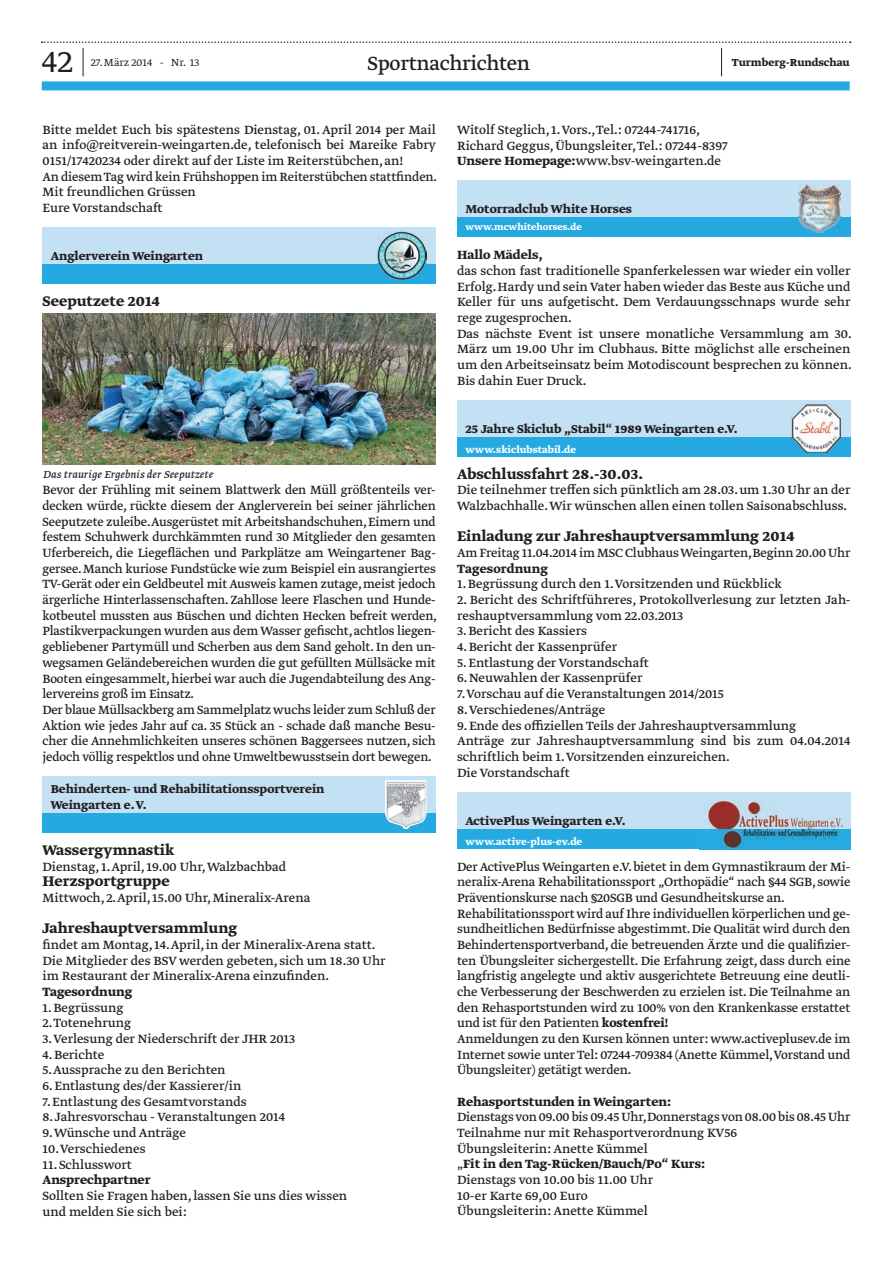
<style>
.page{position:relative;width:893px;height:1263px;background:#fff}
.page>*{position:absolute;margin:0;border:0;box-sizing:border-box;transform-origin:0 0}
.t1{font:300 36px "Greta Text Std";color:#231f20}
.t2{font:22.5px "Greta Text Std";letter-spacing:-.015em;color:#231f20}
.t3{font:16.5px "Greta Text Std Bold Min";color:#231f20}
.t4{font:14.1px/15.8px "Greta Text Std";letter-spacing:-.01em;color:#231f20}
.t5{font:700 14.1px "Greta Text Std";color:#231f20}
.t6{font:14.1px "Greta Text Std Bold Min";letter-spacing:.005em;color:#231f20}
.t7{font:700 13.5px/16.2px "Greta Text Std";color:#231f20}
.t8{font:italic 12px "Greta Text Std";letter-spacing:.015em;color:#231f20}
.t9{font:700 12px "Greta Text Std";color:#231f20}
.t10{font:300 12px "Greta Text Std";color:#231f20}
.t11{font:700 11.25px "Greta Text Std";color:#fff}
.t12{font:700 10.5px "Greta Text Std";color:#fff}
.s1{font-weight:700}
</style>
<div class="page">
<div style="left:42px;top:81px;width:808px;height:9px;background:#24aae1"></div>
<svg style="left:42px;top:41px;width:809px;height:35px"></svg>
<div style="left:43px;top:227px;width:393px;height:57px;background:#c3e0f4"></div>
<div style="left:43px;top:264px;width:393px;height:20px;background:#24aae1"></div>
<img style="left:378px;top:231px;width:48px;height:49px">
<img style="left:43px;top:313px;width:393px;height:152px">
<div style="left:43px;top:776px;width:393px;height:57px;background:#c3e0f4"></div>
<div style="left:43px;top:813px;width:393px;height:20px;background:#24aae1"></div>
<svg style="left:385px;top:780px;width:42px;height:49px;background:#bbcad2"></svg>
<div style="left:457px;top:180px;width:393px;height:57px;background:#c3e0f4"></div>
<div style="left:457px;top:217px;width:393px;height:20px;background:#24aae1"></div>
<img style="left:799px;top:184px;width:42px;height:49px">
<div style="left:457px;top:400px;width:393px;height:57px;background:#c3e0f4"></div>
<div style="left:457px;top:437px;width:393px;height:20px;background:#24aae1"></div>
<img style="left:791px;top:405px;width:50px;height:48px">
<div style="left:457px;top:792px;width:393px;height:57px;background:#c3e0f4"></div>
<div style="left:457px;top:829px;width:393px;height:20px;background:#24aae1"></div>
<img style="left:705px;top:800px;width:138px;height:49px">
<h1 class="t1" style="left:42px;top:41px;width:33px">42</h1>
<p class="t10" style="left:91px;top:56px;width:110px">27. März 2014 - Nr. 13</p>
<h2 class="t2" style="left:368px;top:54px;width:164px">Sportnachrichten</h2>
<p class="t9" style="left:732px;top:56px;width:119px">Turmberg-Rundschau</p>
<p class="t4" style="left:43px;top:122px;width:396px">Bitte meldet Euch bis spätestens Dienstag, 01. April 2014 per Mail an info@reitverein-weingarten.de, telefonisch bei Mareike Fabry 0151/17420234 oder direkt auf der Liste im Reiterstü bchen, an!<br>An diesem Tag wird kein Frü hshoppen im Reiterstü bchen stattfinden.<br>Mit freundlichen Grü ssen<br>Eure Vorstandschaft</p>
<p class="t7" style="left:51px;top:248px;width:154px">Anglerverein Weingarten</p>
<p class="t3" style="left:43px;top:291px;width:119px">Seeputzete 2014</p>
<p class="t8" style="left:43px;top:467px;width:172px">Das traurige Ergebnis der Seeputzete</p>
<p class="t4" style="left:43px;top:483px;width:396px">Bevor der Frü hling mit seinem Blattwerk den Mü ll größtenteils ver&shy;decken wü rde, rü ckte diesem der Anglerverein bei seiner jährlichen Seeputzete zuleibe.Ausgerü stet mit Arbeitshandschuhen, Eimern und festem Schuhwerk durchkämmten rund 30 Mitglieder den gesamten Uferbereich, die Liegeflächen und Parkplätze am Weingartener Bag&shy;gersee. Manch kuriose Fundstü cke wie zum Beispiel ein ausrangiertes TV-Gerät oder ein Geldbeutel mit Ausweis kamen zutage, meist jedoch ärgerliche Hinterlassenschaften. Zahllose leere Flaschen und Hunde&shy;kotbeutel mussten aus Bü schen und dichten Hecken befreit werden, Plastikverpackungen wurden aus dem Wasser gefischt, achtlos liegen&shy;gebliebener Partymü ll und Scherben aus dem Sand geholt. In den un&shy;wegsamen Geländebereichen wurden die gut gefü llten Mü llsäcke mit Booten eingesammelt, hierbei war auch die Jugendabteilung des Ang&shy;lervereins groß im Einsatz.<br>Der blaue Mü llsackberg am Sammelplatz wuchs leider zum Schluß der Aktion wie jedes Jahr auf ca. 35 Stü ck an - schade daß manche Besu&shy;cher die Annehmlichkeiten unseres schönen Baggersees nutzen, sich jedoch völlig respektlos und ohne Umweltbewusstsein dort bewegen.</p>
<p class="t7" style="left:51px;top:781px;width:275px">Behinderten- und Rehabilitationssportverein<br>Weingarten e. V.</p>
<p class="t3" style="left:43px;top:840px;width:133px">Wassergymnastik</p>
<p class="t4" style="left:43px;top:859px;width:245px">Dienstag, 1. April, 19.00 Uhr, Walzbachbad</p>
<p class="t3" style="left:43px;top:871px;width:129px">Herzsportgruppe</p>
<p class="t4" style="left:43px;top:890px;width:269px">Mittwoch, 2. April, 15.00 Uhr, Mineralix-Arena</p>
<p class="t3" style="left:43px;top:918px;width:196px">Jahreshauptversammlung</p>
<p class="t4" style="left:43px;top:937px;width:345px">findet am Montag, 14. April, in der Mineralix-Arena statt.<br>Die Mitglieder des BSV werden gebeten, sich um 18.30 Uhr im Restaurant der Mineralix-Arena einzufinden.</p>
<p class="t5" style="left:43px;top:983px;width:91px">Tagesordnung</p>
<p class="t4" style="left:43px;top:1000px;width:83px">1. Begrü ssung</p>
<p class="t4" style="left:43px;top:1016px;width:90px">2. Totenehrung</p>
<p class="t4" style="left:43px;top:1031px;width:254px">3. Verlesung der Niederschrift der JHR 2013</p>
<p class="t4" style="left:43px;top:1047px;width:63px">4. Berichte</p>
<p class="t4" style="left:43px;top:1063px;width:185px">5. Aussprache zu den Berichten</p>
<p class="t4" style="left:43px;top:1079px;width:200px">6. Entlastung des/der Kassierer/in</p>
<p class="t4" style="left:43px;top:1094px;width:206px">7. Entlastung des Gesamtvorstands</p>
<p class="t4" style="left:43px;top:1110px;width:244px">8. Jahresvorschau - Veranstaltungen 2014</p>
<p class="t4" style="left:43px;top:1126px;width:145px">9. Wü nsche und Anträge</p>
<p class="t4" style="left:43px;top:1141px;width:105px">10. Verschiedenes</p>
<p class="t4" style="left:43px;top:1157px;width:91px">11. Schlusswort</p>
<p class="t5" style="left:43px;top:1171px;width:110px">Ansprechpartner</p>
<p class="t4" style="left:43px;top:1188px;width:306px">Sollten Sie Fragen haben, lassen Sie uns dies wissen und melden Sie sich bei:</p>
<p class="t4" style="left:457px;top:122px;width:272px">Witolf Steglich, 1. Vors., Tel.: 07244-741716,<br>Richard Geggus, Übungsleiter, Tel.: 07244-8397<br><span class="s1">Unsere Homepage:</span>www.bsv-weingarten.de</p>
<p class="t7" style="left:465px;top:201px;width:168px">Motorradclub White Horses</p>
<p class="t12" style="left:465px;top:220px;width:118px">www.mcwhitehorses.de</p>
<p class="t5" style="left:457px;top:247px;width:87px">Hallo Mädels,</p>
<p class="t4" style="left:457px;top:263px;width:396px">das schon fast traditionelle Spanferkelessen war wieder ein voller Erfolg. Hardy und sein Vater haben wieder das Beste aus Kü che und Keller fü r uns aufgetischt. Dem Verdauungsschnaps wurde sehr rege zugesprochen.<br>Das nächste Event ist unsere monatliche Versammlung am 30.<br>März um 19.00 Uhr im Clubhaus. Bitte möglichst alle erscheinen um den Arbeitseinsatz beim Motodiscount besprechen zu können.<br>Bis dahin Euer Druck.</p>
<p class="t7" style="left:465px;top:421px;width:274px">25 Jahre Skiclub „Stabil“ 1989 Weingarten e.V.</p>
<p class="t11" style="left:465px;top:443px;width:112px">www.skiclubstabil.de</p>
<p class="t3" style="left:457px;top:464px;width:188px">Abschlussfahrt 28.-30.03.</p>
<p class="t4" style="left:457px;top:483px;width:395px">Die teilnehmer treffen sich pü nktlich am 28.03. um 1.30 Uhr an der<br>Walzbachhalle. Wir wü nschen allen einen tollen Saisonabschluss.</p>
<p class="t3" style="left:457px;top:527px;width:339px">Einladung zur Jahreshauptversammlung 2014</p>
<p class="t4" style="left:457px;top:546px;width:395px">Am Freitag 11.04.2014 im MSC Clubhaus Weingarten,Beginn 20.00 Uhr</p>
<p class="t6" style="left:457px;top:560px;width:92px">Tagesordnung</p>
<p class="t4" style="left:457px;top:577px;width:326px">1. Begrü ssung durch den 1. Vorsitzenden und Rü ckblick</p>
<p class="t4" style="left:457px;top:593px;width:395px">2. Bericht des Schriftfü hreres, Protokollverlesung zur letzten Jah&shy;reshauptversammlung vom 22.03.2013</p>
<p class="t4" style="left:457px;top:624px;width:131px">3. Bericht des Kassiers</p>
<p class="t4" style="left:457px;top:640px;width:162px">4. Bericht der Kassenprü fer</p>
<p class="t4" style="left:457px;top:655px;width:193px">5. Entlastung der Vorstandschaft</p>
<p class="t4" style="left:457px;top:671px;width:187px">6. Neuwahlen der Kassenprü fer</p>
<p class="t4" style="left:457px;top:687px;width:268px">7. Vorschau auf die Veranstaltungen 2014/2015</p>
<p class="t4" style="left:457px;top:702px;width:150px">8. Verschiedenes/Anträge</p>
<p class="t4" style="left:457px;top:718px;width:395px">9. Ende des offiziellen Teils der Jahreshauptversammlung<br>Anträge zur Jahreshauptversammlung sind bis zum 04.04.2014 schriftlich beim 1. Vorsitzenden einzureichen.<br>Die Vorstandschaft</p>
<p class="t7" style="left:465px;top:813px;width:162px">ActivePlus Weingarten e.V.</p>
<p class="t11" style="left:465px;top:835px;width:118px">www.active-plus-ev.de</p>
<p class="t4" style="left:457px;top:859px;width:395px">Der ActivePlus Weingarten e.V. bietet in dem Gymnastikraum der Mi&shy;neralix-Arena Rehabilitationssport „Orthopädie“ nach §44 SGB, sowie Präventionskurse nach §20SGB und Gesundheitskurse an.<br>Rehabilitationssport wird auf Ihre individuellen körperlichen und ge&shy;sundheitlichen Bedü rfnisse abgestimmt. Die Qualität wird durch den Behindertensportverband, die betreuenden Ärzte und die qualifizier&shy;ten Übungsleiter sichergestellt. Die Erfahrung zeigt, dass durch eine langfristig angelegte und aktiv ausgerichtete Betreuung eine deutli&shy;che Verbesserung der Beschwerden zu erzielen ist. Die Teilnahme an den Rehasportstunden wird zu 100% von den Krankenkasse erstattet und ist fü r den Patienten <span class="s1">kostenfrei!<br></span>Anmeldungen zu den Kursen können unter: www.activeplusev.de im Internet sowie unter Tel: 07244-709384 (Anette Kü mmel,Vorstand und Übungsleiter) getätigt werden.</p>
<p class="t5" style="left:457px;top:1093px;width:216px">Rehasportstunden in Weingarten:</p>
<p class="t4" style="left:457px;top:1110px;width:395px">Dienstags von 09.00 bis 09.45 Uhr,Donnerstags von 08.00 bis 08.45 Uhr Teilnahme nur mit Rehasportverordnung KV56<br>Übungsleiterin: Anette Kü mmel<br>„<span class="s1">Fit in den Tag-Rü cken/Bauch/Po“ Kurs:<br></span>Dienstags von 10.00 bis 11.00 Uhr<br>10-er Karte 69,00 Euro<br>Übungsleiterin: Anette Kü mmel</p>
</div>
